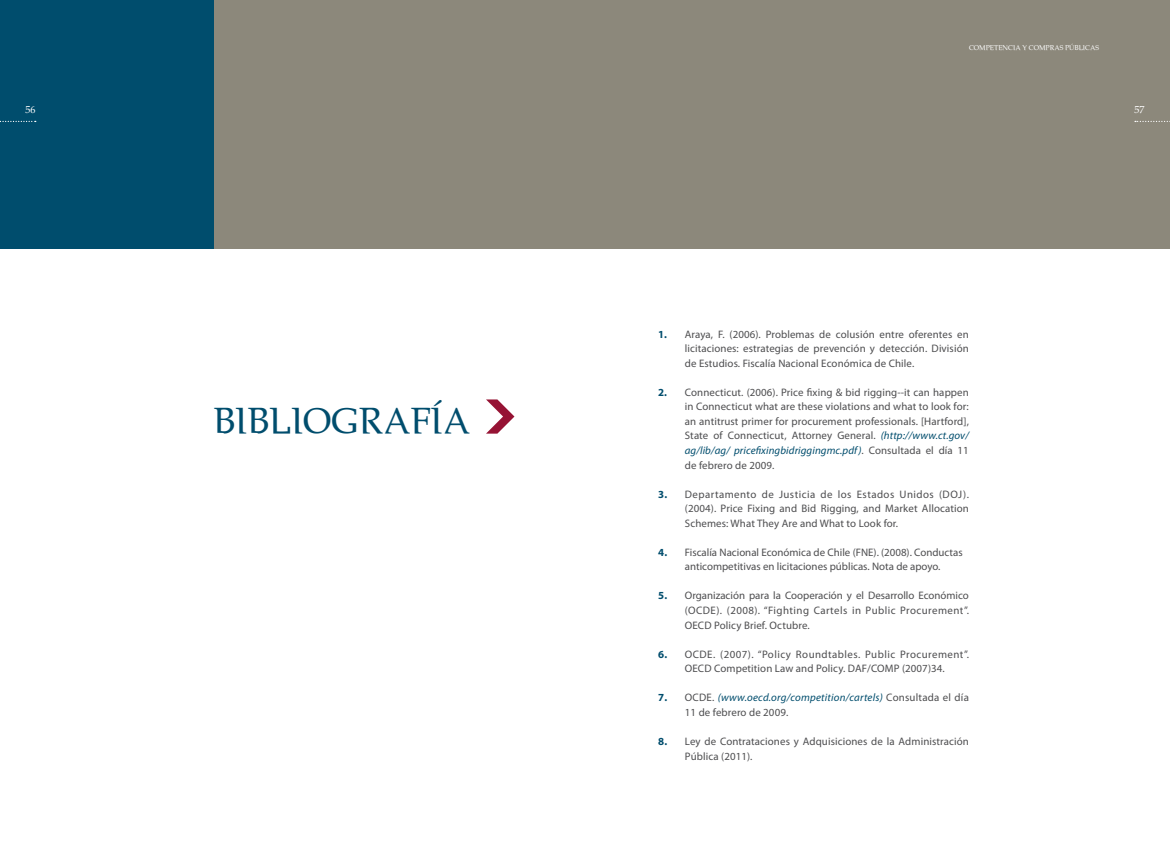
<style>
.page{position:relative;width:1170px;height:855px;background:#fff}
.page>*{position:absolute;margin:0;border:0;box-sizing:border-box;transform-origin:0 0}
.t1{font:35.88px "Lymphatic";color:#004d6d}
.t2{font:10.88px/14.5px "Myriad Pro";letter-spacing:.01em;color:#4d4d4f;text-align:justify}
.t3{font:10.88px/14.5px "Myriad Pro";letter-spacing:.03em;color:#4d4d4f;text-align:center}
.t4{font:10px "Lymphatic";color:#fff}
.t5{font:6.88px "Lymphatic";color:#fff}
.s1{font-weight:700;color:#004d6d}
.s2{font-style:italic;color:#004d6d}
</style>
<div class="page">
<div style="left:0;top:0;width:1170px;height:248px;background:#8c887b"></div>
<div style="left:0;top:0;width:213px;height:248px;background:#004d6d"></div>
<svg style="left:1135px;top:121px;width:35px;height:1px"></svg>
<svg style="left:0;top:121px;width:36px;height:1px"></svg>
<svg style="left:486px;top:399px;width:28px;height:35px"></svg>
<p class="t5" style="left:969px;top:43px;width:132px">COMPETENCIA Y COMPRAS PÚBLICAS</p>
<p class="t4" style="left:25px;top:104px;width:11px">56</p>
<p class="t4" style="left:1134px;top:104px;width:11px">57</p>
<h1 class="t1" style="left:213px;top:400px;width:259px">BIBLIOGRAFÍA</h1>
<p class="t2" style="left:685px;top:326px;width:286px;text-indent:-27px"><span class="s1">1.</span> Araya, F. (2006). Problemas de colusión entre oferentes en licitaciones: estrategias de prevención y detección. División de Estudios. Fiscalía Nacional Económica de Chile.</p>
<p class="t2" style="left:685px;top:385px;width:286px;text-indent:-27px"><span class="s1">2.</span> Connecticut. (2006). Price fixing &amp; bid rigging--it can happen in Connecticut what are these violations and what to look for: an antitrust primer for procurement professionals. [Hartford], State of Connecticut, Attorney General. <span class="s2">(http://www.ct.gov/ ag/lib/ag/ pricefixingbidriggingmc.pdf)</span>. Consultada el día 11 de febrero de 2009.</p>
<p class="t2" style="left:685px;top:487px;width:286px;text-indent:-27px"><span class="s1">3.</span> Departamento de Justicia de los Estados Unidos (DOJ). (2004). Price Fixing and Bid Rigging, and Market Allocation Schemes: What They Are and What to Look for.</p>
<p class="t2" style="left:658px;top:545px;width:306px;text-align:center"><span class="s1">4.</span> Fiscalía Nacional Económica de Chile (FNE). (2008). Conductas anticompetitivas en licitaciones públicas. Nota de apoyo.</p>
<p class="t2" style="left:685px;top:588px;width:286px;text-indent:-27px"><span class="s1">5.</span> Organización para la Cooperación y el Desarrollo Económico (OCDE). (2008). “Fighting Cartels in Public Procurement”.<br>OECD Policy Brief. Octubre.</p>
<p class="t3" style="left:658px;top:647px;width:312px"><span class="s1">6.</span> OCDE. (2007). “Policy Roundtables. Public Procurement”.<br>OECD Competition Law and Policy. DAF/COMP (2007)34.</p>
<p class="t2" style="left:685px;top:690px;width:286px;text-indent:-27px"><span class="s1">7.</span> OCDE. <span class="s2">(www.oecd.org/competition/cartels)</span> Consultada el día<br>11 de febrero de 2009.</p>
<p class="t2" style="left:685px;top:734px;width:286px;text-indent:-27px"><span class="s1">8.</span> Ley de Contrataciones y Adquisiciones de la Administración<br>Pública (2011).</p>
</div>
